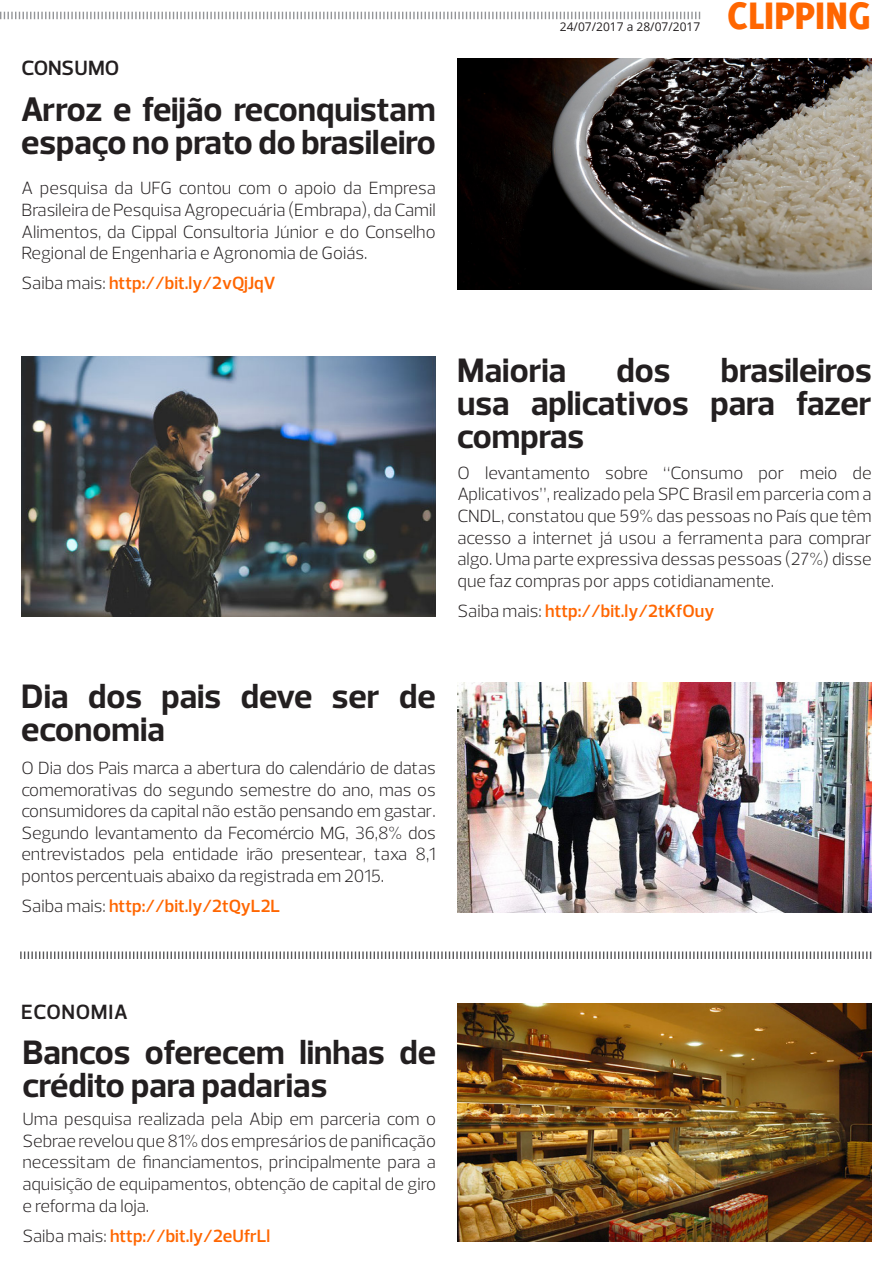
<style>
.page{position:relative;width:893px;height:1263px;background:#fff}
.page>*{position:absolute;margin:0;border:0;box-sizing:border-box;transform-origin:0 0}
.t1{font:800 42px "Delicious";color:#f60}
.t2{font:700 34.5px/33px "Prelo";color:#231f20}
.t3{font:600 21px "Prelo";letter-spacing:.03em;color:#231f20}
.t4{font:600 21px "Prelo";letter-spacing:.01em;color:#231f20}
.t5{font:300 18px/21.6px "Prelo";color:#231f20;text-align:justify}
.t6{font:600 18px "Prelo";color:#f60}
.t7{font:12px "Open Sans";color:#231f20}
.s1{font-weight:300;color:#231f20}
</style>
<div class="page">
<svg style="left:0;top:12px;width:700px;height:8px"></svg>
<svg style="left:20px;top:951px;width:852px;height:8px"></svg>
<img style="left:457px;top:59px;width:415px;height:230px">
<img style="left:457px;top:1003px;width:415px;height:239px">
<img style="left:21px;top:356px;width:415px;height:261px">
<img style="left:457px;top:682px;width:415px;height:230px">
<p class="t4" style="left:21px;top:55px;width:99px">CONSUMO</p>
<p class="t2" style="left:21px;top:93px;width:416px">Arroz e feijão reconquistam espaço no prato do brasileiro</p>
<p class="t5" style="left:21px;top:178px;width:416px">A pesquisa da UFG contou com o apoio da Empresa Brasileira de Pesquisa Agropecuária (Embrapa), da Camil Alimentos, da Cippal Consultoria Júnior e do Conselho Regional de Engenharia e Agronomia de Goiás.</p>
<p class="t6" style="left:21px;top:272px;width:256px"><span class="s1">Saiba mais:</span> http://bit.ly/2vQjJqV</p>
<p class="t7" style="left:560px;top:18px;width:142px">24/07/2017 a 28/07/2017</p>
<h1 class="t1" style="left:727px;top:-9px;width:145px">CLIPPING</h1>
<p class="t2" style="left:457px;top:354px;width:416px;text-align:justify;text-indent:264px">brasileiros usa aplicativos para fazer compras</p>
<p class="t5" style="left:457px;top:462px;width:416px">O levantamento sobre “Consumo por meio de Aplicativos”, realizado pela SPC Brasil em parceria com a CNDL, constatou que 59% das pessoas no País que têm acesso a internet já usou a ferramenta para comprar algo. Uma parte expressiva dessas pessoas (27%) disse que faz compras por apps cotidianamente.</p>
<p class="t6" style="left:457px;top:600px;width:258px"><span class="s1">Saiba mais:</span> http://bit.ly/2tKfOuy</p>
<p class="t2" style="left:457px;top:354px;width:111px">Maioria</p>
<p class="t2" style="left:617px;top:354px;width:55px">dos</p>
<p class="t2" style="left:21px;top:680px;width:416px">Dia dos pais deve ser de economia</p>
<p class="t5" style="left:21px;top:757px;width:416px">O Dia dos Pais marca a abertura do calendário de datas comemorativas do segundo semestre do ano, mas os consumidores da capital não estão pensando em gastar.<br>Segundo levantamento da Fecomércio MG, 36,8% dos entrevistados pela entidade irão presentear, taxa 8,1 pontos percentuais abaixo da registrada em 2015.</p>
<p class="t6" style="left:21px;top:895px;width:260px"><span class="s1">Saiba mais:</span> http://bit.ly/2tQyL2L</p>
<p class="t3" style="left:21px;top:999px;width:108px">ECONOMIA</p>
<p class="t2" style="left:22px;top:1036px;width:415px">Bancos oferecem linhas de crédito para padarias</p>
<p class="t5" style="left:22px;top:1108px;width:415px">Uma pesquisa realizada pela Abip em parceria com o Sebrae revelou que 81% dos empresários de panificação necessitam de financiamentos, principalmente para a aquisição de equipamentos, obtenção de capital de giro e reforma da loja.</p>
<p class="t6" style="left:22px;top:1224px;width:249px"><span class="s1">Saiba mais:</span> http://bit.ly/2eUfrLl</p>
</div>
